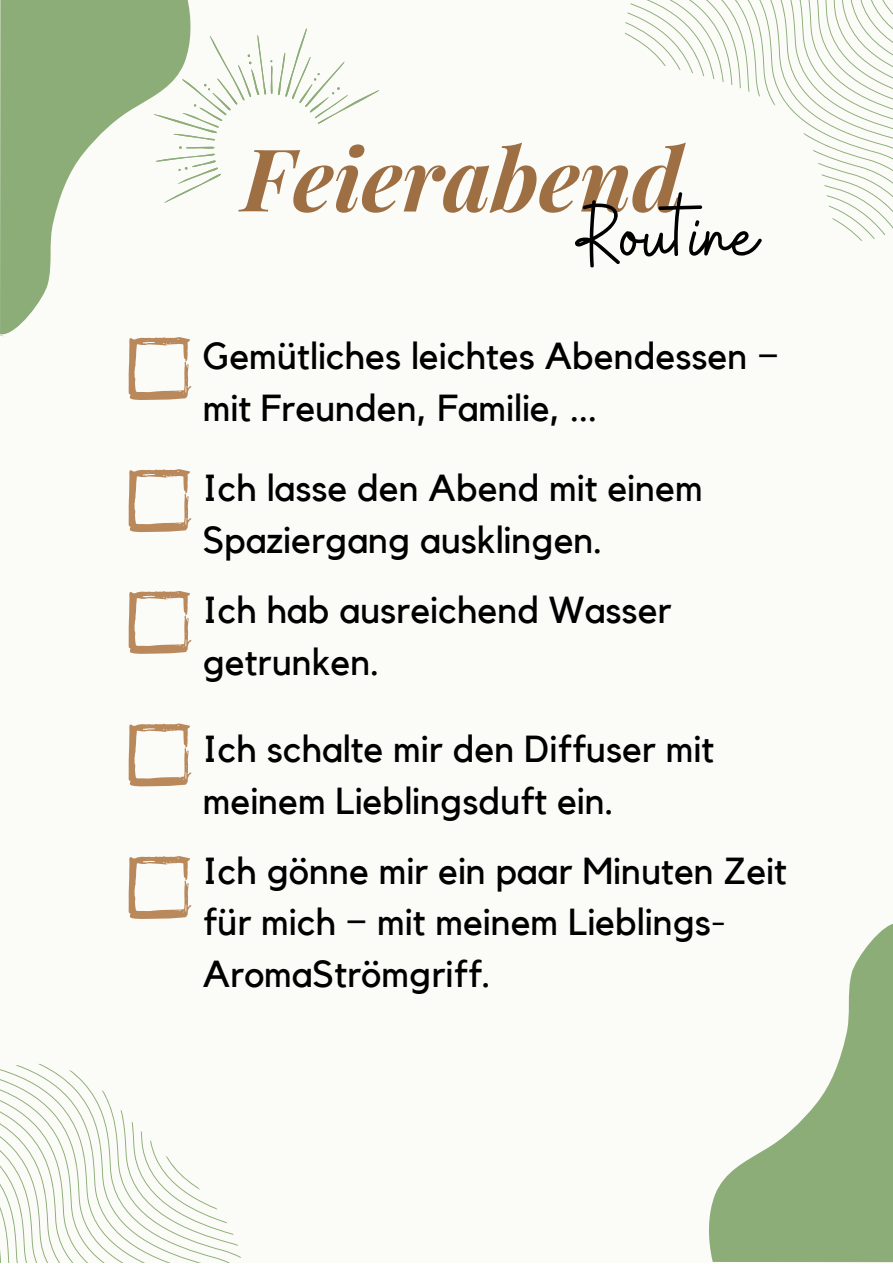
<style>
.page{position:relative;width:893px;height:1264px;background:#fff}
.page>*{position:absolute;margin:0;border:0;box-sizing:border-box;transform-origin:0 0}
.t1{font:88.8px "Buffalo";color:#000}
.t2{font:italic 700 86.7px "Playfair Display";color:#9d6f43}
.t3{font:37.5px/51.8px "Kollektif";color:#000}
.s1{font-family:"Noto Sans Tamil"}
</style>
<div class="page">
<div style="left:0;top:0;width:892px;height:1262px;background:#fbfbf8"></div>
<svg style="left:192px;top:28px;width:187px;height:162px"></svg>
<svg style="left:0;top:1063px;width:241px;height:199px"></svg>
<svg style="left:625px;top:0;width:267px;height:241px"></svg>
<svg style="left:0;top:0;width:192px;height:337px"></svg>
<svg style="left:129px;top:337px;width:62px;height:63px"></svg>
<svg style="left:129px;top:469px;width:62px;height:63px"></svg>
<svg style="left:129px;top:591px;width:62px;height:63px"></svg>
<svg style="left:129px;top:723px;width:62px;height:63px"></svg>
<svg style="left:129px;top:856px;width:62px;height:63px"></svg>
<svg style="left:709px;top:924px;width:183px;height:338px;fill:#8cad77"></svg>
<p class="t2" style="left:242px;top:118px;width:441px">Feierabend</p>
<p class="t1" style="left:578px;top:178px;width:180px">Routine</p>
<p class="t3" style="left:203px;top:332px;width:577px">Gemütliches leichtes Abendessen <span class="s1">−</span></p>
<p class="t3" style="left:203px;top:383px;width:396px">mit Freunden, Familie, ...</p>
<p class="t3" style="left:203px;top:464px;width:501px">Ich lasse den Abend mit einem<br>Spaziergang ausklingen.</p>
<p class="t3" style="left:203px;top:585px;width:470px">Ich hab ausreichend Wasser getrunken.</p>
<p class="t3" style="left:203px;top:724px;width:513px">Ich schalte mir den Diffuser mit meinem Lieblingsduft ein.</p>
<p class="t3" style="left:203px;top:846px;width:585px">Ich gönne mir ein paar Minuten Zeit für mich <span class="s1">−</span> mit meinem Lieblings-<br>AromaStrömgriff.</p>
</div>
